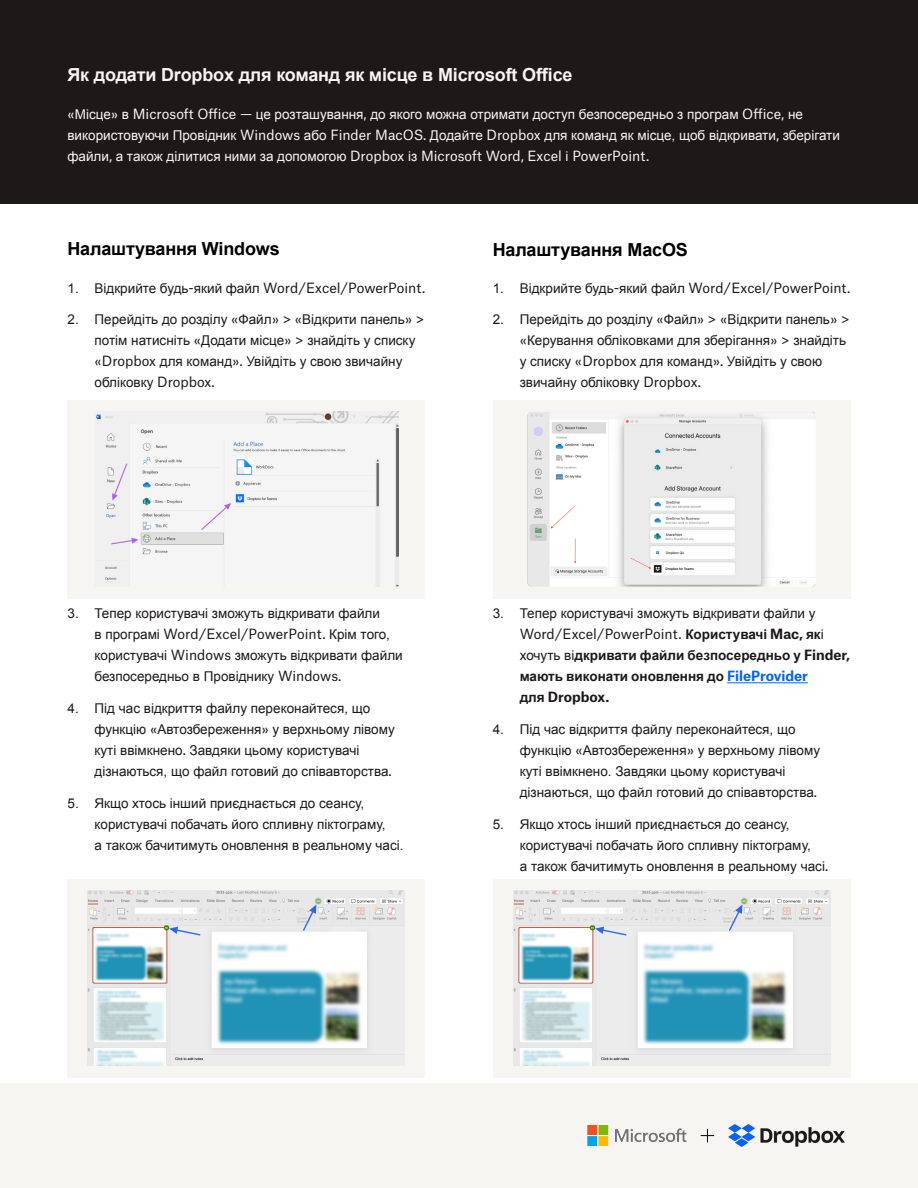
<style>
.page{position:relative;width:918px;height:1188px;background:#fff}
.page>*{position:absolute;margin:0;border:0;box-sizing:border-box;transform-origin:0 0}
.t1{font:700 18px "Arial";letter-spacing:-.01em;color:#f7f5f2}
.t2{font:700 18px "Arial";letter-spacing:-.01em;color:#000}
.t3{font:13.5px/21px "Arial";color:#1e1919}
.t4{font:13.5px/21px "Arial";color:#f7f5f2}
.t5{font:700 13.5px/21px "Arial";color:#1e1919}
.s1{font-family:"Atlas Grotesk"}
.s2{font-weight:400}
.s3{font-family:"Atlas Grotesk";font-weight:400}
.s4{font-family:"Atlas Grotesk";color:#0061fe}
</style>
<div class="page">
<div style="left:0;top:1083px;width:918px;height:105px;background:#f7f5f2"></div>
<div style="left:0;top:0;width:918px;height:203px;background:#1e1919"></div>
<div style="left:68px;top:400px;width:357px;height:199px;background:#f7f5f2"></div>
<img style="left:96px;top:412px;width:303px;height:175px">
<hr style="left:727px;top:682px;width:81px;height:1px;background:#0061fe">
<div style="left:493px;top:400px;width:357px;height:199px;background:#f7f5f2"></div>
<img style="left:527px;top:412px;width:288px;height:175px">
<div style="left:68px;top:879px;width:357px;height:198px;background:#f7f5f2"></div>
<img style="left:88px;top:890px;width:317px;height:176px">
<div style="left:493px;top:879px;width:357px;height:198px;background:#f7f5f2"></div>
<img style="left:513px;top:890px;width:317px;height:176px">
<img style="left:587px;top:1124px;width:258px;height:23px">
<h2 class="t1" style="left:68px;top:62px;width:507px">Як додати Dropbox для команд як місце в Microsoft Office</h2>
<p class="t4" style="left:67px;top:104px;width:774px"><span class="s1">«</span>Місце<span class="s1">»</span> в <span class="s1">Microsoft Office —</span> це розташування<span class="s1">,</span> до якого можна отримати доступ безпосередньо з програм <span class="s1">Office,</span> не використовуючи Провідник <span class="s1">Windows</span> або <span class="s1">Finder MacOS.</span> Додайте <span class="s1">Dropbox</span> для команд як місце, щоб відкривати<span class="s1">,</span> зберігати файли<span class="s1">,</span> а також ділитися ними за допомогою <span class="s1">Dropbox</span> із <span class="s1">Microsoft Word, Excel</span> і <span class="s1">PowerPoint.</span></p>
<h2 class="t2" style="left:68px;top:237px;width:214px">Налаштування Windows</h2>
<h2 class="t2" style="left:493px;top:238px;width:197px">Налаштування MacOS</h2>
<p class="t3" style="left:493px;top:278px;width:359px">1. Відкрийте будь<span class="s1">-</span>який файл <span class="s1">Word/Excel/PowerPoint.</span></p>
<p class="t3" style="left:520px;top:309px;width:331px;text-indent:-27px">2. Перейдіть до розділу <span class="s1">«</span>Файл<span class="s1">» &gt; «</span>Відкрити панель<span class="s1">» &gt; «</span>Керування обліковками для зберігання<span class="s1">» &gt;</span> знайдіть у списку <span class="s1">«Dropbox</span> для команд<span class="s1">».</span> Увійдіть у свою звичайну обліковку <span class="s1">Dropbox.</span></p>
<p class="t3" style="left:68px;top:278px;width:359px">1. Відкрийте будь<span class="s1">-</span>який файл <span class="s1">Word/Excel/PowerPoint.</span></p>
<p class="t3" style="left:94px;top:309px;width:331px;text-indent:-27px">2. Перейдіть до розділу <span class="s1">«</span>Файл<span class="s1">» &gt; «</span>Відкрити панель<span class="s1">» &gt; </span>потім натисніть <span class="s1">«</span>Додати місце<span class="s1">» &gt;</span> знайдіть у списку <span class="s1">«Dropbox</span> для команд<span class="s1">».</span> Увійдіть у свою звичайну обліковку <span class="s1">Dropbox.</span></p>
<p class="t3" style="left:94px;top:603px;width:310px;text-indent:-27px">3. Тепер користувачі зможуть відкривати файли<br>в програмі <span class="s1">Word/Excel/PowerPoint.</span> Крім того, користувачі <span class="s1">Windows</span> зможуть відкривати файли безпосередньо в Провіднику <span class="s1">Windows.</span></p>
<p class="t3" style="left:94px;top:698px;width:302px;text-indent:-27px">4. Під час відкриття файлу переконайтеся, що функцію <span class="s1">«</span>Автозбереження<span class="s1">»</span> у верхньому лівому куті ввімкнено<span class="s1">.</span> Завдяки цьому користувачі дізнаються, що файл готовий до співавторства<span class="s1">.</span></p>
<p class="t3" style="left:94px;top:792px;width:311px;text-indent:-27px">5. Якщо хтось інший приєднається до сеансу, користувачі побачать його спливну піктограму,<br>а також бачитимуть оновлення в реальному часі.</p>
<p class="t5" style="left:520px;top:604px;width:332px;text-indent:-27px"><span class="s2">3. Тепер користувачі зможуть відкривати файли у </span><span class="s3">Word/Excel/PowerPoint.</span> Користувачі <span class="s1">Mac,</span> як<span class="s2">і хочуть ві</span>дкривати файли безпосередньо у <span class="s1">Finder, </span>мають виконати оновлення до <span class="s4">FileProvider<br></span>для <span class="s1">Dropbox.</span></p>
<p class="t3" style="left:520px;top:719px;width:302px;text-indent:-27px">4. Під час відкриття файлу переконайтеся, що функцію <span class="s1">«</span>Автозбереження<span class="s1">»</span> у верхньому лівому куті ввімкнено. Завдяки цьому користувачі дізнаються, що файл готовий до співавторства<span class="s1">.</span></p>
<p class="t3" style="left:520px;top:813px;width:310px;text-indent:-27px">5. Якщо хтось інший приєднається до сеансу, користувачі побачать його спливну піктограму,<br>а також бачитимуть оновлення в реальному часі<span class="s1">.</span></p>
</div>
